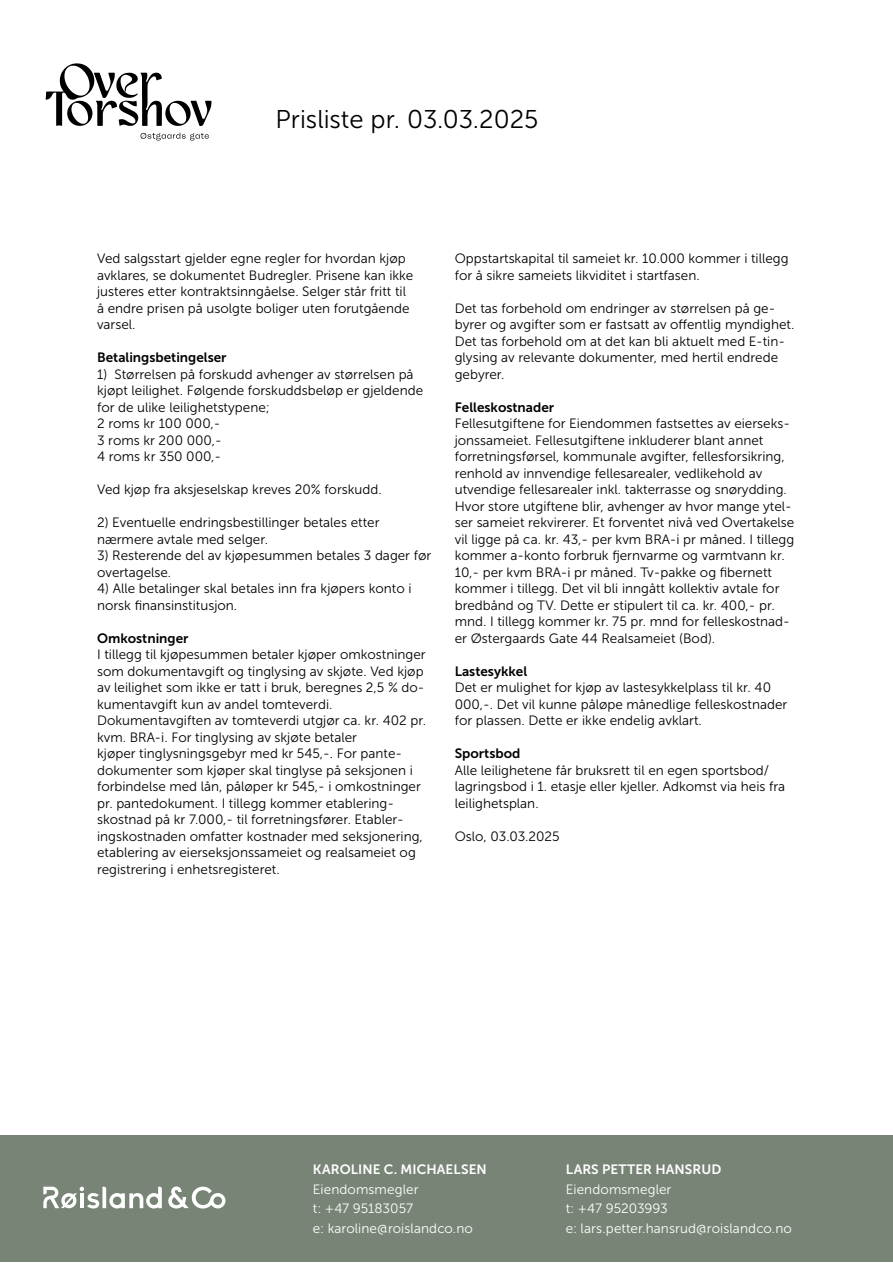
<style>
.page{position:relative;width:893px;height:1263px;background:#fff}
.page>*{position:absolute;margin:0;border:0;box-sizing:border-box;transform-origin:0 0}
.t1{font:25.65px "Museo Sans 300";color:#000}
.t2{font:13.5px/16.5px "Museo Sans 300";color:#000}
.t3{font:13.5px/19.5px "Museo Sans 300";letter-spacing:.005em;color:#fff}
.t4{font:13.5px "Museo Sans 700";color:#000}
.t5{font:13.5px "Museo Sans 700";letter-spacing:.01em;color:#fff}
</style>
<div class="page">
<div style="left:0;top:1135px;width:893px;height:127px;background:#788576"></div>
<svg style="left:141px;top:133px;width:68px;height:8px"></svg>
<svg style="left:46px;top:63px;width:166px;height:63px"></svg>
<svg style="left:168px;top:1186px;width:57px;height:22px"></svg>
<svg style="left:43px;top:1186px;width:119px;height:22px"></svg>
<h1 class="t1" style="left:276px;top:105px;width:264px">Prisliste pr. 03.03.2025</h1>
<p class="t2" style="left:97px;top:250px;width:318px">Ved salgsstart gjelder egne regler for hvordan kjøp avklares, se dokumentet Budregler. Prisene kan ikke justeres etter kontraktsinngåelse. Selger står fritt til å endre prisen på usolgte boliger uten forutgående varsel.</p>
<p class="t4" style="left:97px;top:350px;width:131px">Betalingsbetingelser</p>
<p class="t2" style="left:97px;top:366px;width:328px">1) Størrelsen på forskudd avhenger av størrelsen på kjøpt leilighet. Følgende forskuddsbeløp er gjeldende for de ulike leilighetstypene;<br>2 roms kr 100 000,-<br>3 roms kr 200 000,-<br>4 roms kr 350 000,-</p>
<p class="t2" style="left:97px;top:481px;width:286px">Ved kjøp fra aksjeselskap kreves 20% forskudd.</p>
<p class="t2" style="left:97px;top:514px;width:284px">2) Eventuelle endringsbestillinger betales etter nærmere avtale med selger.</p>
<p class="t2" style="left:97px;top:547px;width:336px">3) Resterende del av kjøpesummen betales 3 dager før overtagelse.</p>
<p class="t2" style="left:97px;top:580px;width:316px">4) Alle betalinger skal betales inn fra kjøpers konto i norsk finansinstitusjon.</p>
<p class="t4" style="left:97px;top:630px;width:93px">Omkostninger</p>
<p class="t2" style="left:97px;top:646px;width:330px">I tillegg til kjøpesummen betaler kjøper omkostninger som dokumentavgift og tinglysing av skjøte. Ved kjøp av leilighet som ikke er tatt i bruk, beregnes 2,5 % do&shy;kumentavgift kun av andel tomteverdi.<br>Dokumentavgiften av tomteverdi utgjør ca. kr. 402 pr. kvm. BRA-i. For tinglysing av skjøte betaler<br>kjøper tinglysningsgebyr med kr 545,-. For pante&shy;dokumenter som kjøper skal tinglyse på seksjonen i forbindelse med lån, påløper kr 545,- i omkostninger pr. pantedokument. I tillegg kommer etablering&shy;skostnad på kr 7.000,- til forretningsfører. Etabler&shy;ingskostnaden omfatter kostnader med seksjonering, etablering av eierseksjonssameiet og realsameiet og registrering i enhetsregisteret.</p>
<p class="t2" style="left:455px;top:250px;width:335px">Oppstartskapital til sameiet kr. 10.000 kommer i tillegg for å sikre sameiets likviditet i startfasen.</p>
<p class="t2" style="left:455px;top:300px;width:341px">Det tas forbehold om endringer av størrelsen på ge&shy;byrer og avgifter som er fastsatt av offentlig myndighet.<br>Det tas forbehold om at det kan bli aktuelt med E-tin&shy;glysing av relevante dokumenter, med hertil endrede gebyrer.</p>
<p class="t4" style="left:455px;top:399px;width:101px">Felleskostnader</p>
<p class="t2" style="left:455px;top:415px;width:341px">Fellesutgiftene for Eiendommen fastsettes av eierseks&shy;jonssameiet. Fellesutgiftene inkluderer blant annet forretningsførsel, kommunale avgifter, fellesforsikring, renhold av innvendige fellesarealer, vedlikehold av utvendige fellesarealer inkl. takterrasse og snørydding.<br>Hvor store utgiftene blir, avhenger av hvor mange ytel&shy;ser sameiet rekvirerer. Et forventet nivå ved Overtakelse vil ligge på ca. kr. 43,- per kvm BRA-i pr måned. I tillegg kommer a-konto forbruk fjernvarme og varmtvann kr.<br>10,- per kvm BRA-i pr måned. Tv-pakke og fibernett kommer i tillegg. Det vil bli inngått kollektiv avtale for bredbånd og TV. Dette er stipulert til ca. kr. 400,- pr. mnd. I tillegg kommer kr. 75 pr. mnd for felleskostnad&shy;er Østergaards Gate 44 Realsameiet (Bod).</p>
<p class="t4" style="left:455px;top:663px;width:74px">Lastesykkel</p>
<p class="t2" style="left:455px;top:679px;width:334px">Det er mulighet for kjøp av lastesykkelplass til kr. 40<br>000,-. Det vil kunne påløpe månedlige felleskostnader for plassen. Dette er ikke endelig avklart.</p>
<p class="t4" style="left:455px;top:746px;width:67px">Sportsbod</p>
<p class="t2" style="left:455px;top:762px;width:332px">Alle leilighetene får bruksrett til en egen sportsbod/ lagringsbod i 1. etasje eller kjeller. Adkomst via heis fra leilighetsplan.</p>
<p class="t2" style="left:455px;top:828px;width:107px">Oslo, 03.03.2025</p>
<p class="t5" style="left:313px;top:1162px;width:175px">KAROLINE C. MICHAELSEN</p>
<p class="t3" style="left:313px;top:1179px;width:162px">Eiendomsmegler<br>t: +47 95183057<br>e: karoline@roislandco.no</p>
<p class="t5" style="left:566px;top:1162px;width:157px">LARS PETTER HANSRUD</p>
<p class="t3" style="left:566px;top:1179px;width:228px">Eiendomsmegler<br>t: +47 95203993<br>e: lars.petter.hansrud@roislandco.no</p>
</div>
